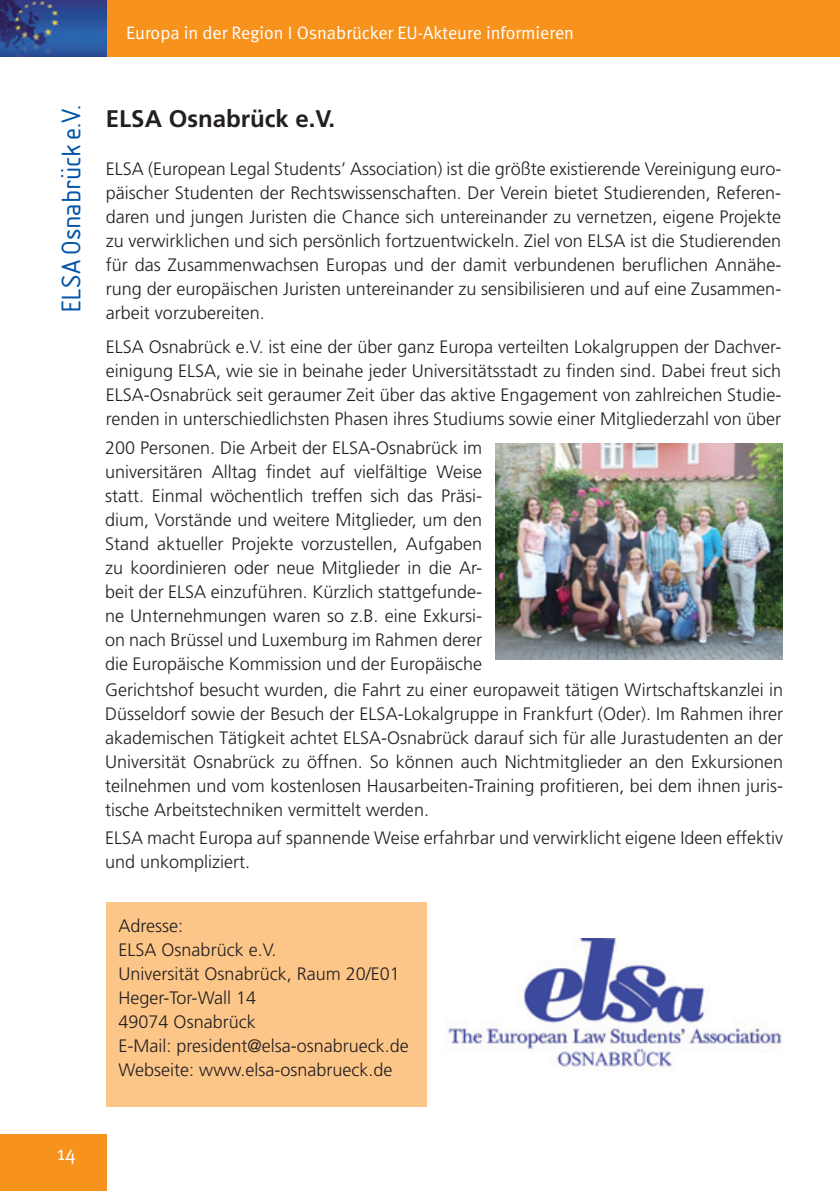
<style>
.page{position:relative;width:840px;height:1191px;background:#fff}
.page>*{position:absolute;margin:0;border:0;box-sizing:border-box;transform-origin:0 0}
.t1{font:28px "Isonorm D";color:#0154a6}
.t2{font:700 24px "Frutiger";color:#231f20}
.t3{font:20px "Meta Normal";color:#fff}
.t4{font:300 18px/24px "Frutiger";color:#231f20;text-align:justify}
.t5{font:18px "Meta Normal";color:#fff}
</style>
<div class="page">
<div style="left:0;top:1134px;width:107px;height:57px;background:#f7931d"></div>
<div style="left:107px;top:0;width:732px;height:57px;background:#f7931d"></div>
<img style="left:0;top:0;width:107px;height:57px">
<div style="left:106px;top:901px;width:320px;height:205px;background:#fdc689"></div>
<img style="left:495px;top:443px;width:287px;height:216px">
<img style="left:445px;top:938px;width:337px;height:129px">
<p class="t5" style="left:126px;top:22px;width:449px">Europa in der Region I Osnabrücker EU-Akteure informieren</p>
<h1 class="t1" style="left:55px;top:313px;width:210px;rotate:-90deg">ELSA Osnabrück e.V.</h1>
<h2 class="t2" style="left:106px;top:105px;width:230px">ELSA Osnabrück e.V.</h2>
<p class="t4" style="left:106px;top:157px;width:676px">ELSA (European Legal Students’ Association) ist die größte existierende Vereinigung euro&shy;päischer Studenten der Rechtswissenschaften. Der Verein bietet Studierenden, Referen&shy;daren und jungen Juristen die Chance sich untereinander zu vernetzen, eigene Projekte zu verwirklichen und sich persönlich fortzuentwickeln. Ziel von ELSA ist die Studierenden für das Zusammenwachsen Europas und der damit verbundenen beruflichen Annähe&shy;rung der europäischen Juristen untereinander zu sensibilisieren und auf eine Zusammen&shy;arbeit vorzubereiten.</p>
<p class="t4" style="left:106px;top:335px;width:676px">ELSA Osnabrück e.V. ist eine der über ganz Europa verteilten Lokalgruppen der Dachver&shy;einigung ELSA, wie sie in beinahe jeder Universitätsstadt zu finden sind. Dabei freut sich ELSA-Osnabrück seit geraumer Zeit über das aktive Engagement von zahlreichen Studie&shy;renden in unterschiedlichsten Phasen ihres Studiums sowie einer Mitgliederzahl von über</p>
<p class="t4" style="left:105px;top:435px;width:378px">200 Personen. Die Arbeit der ELSA-Osnabrück im universitären Alltag findet auf vielfältige Weise statt. Einmal wöchentlich treffen sich das Präsi&shy;dium, Vorstände und weitere Mitglieder, um den Stand aktueller Projekte vorzustellen, Aufgaben zu koordinieren oder neue Mitglieder in die Ar&shy;beit der ELSA einzuführen. Kürzlich stattgefunde&shy;ne Unternehmungen waren so z.B. eine Exkursi&shy;on nach Brüssel und Luxemburg im Rahmen derer die Europäische Kommission und der Europäische</p>
<p class="t4" style="left:105px;top:678px;width:679px">Gerichtshof besucht wurden, die Fahrt zu einer europaweit tätigen Wirtschaftskanzlei in Düsseldorf sowie der Besuch der ELSA-Lokalgruppe in Frankfurt (Oder). Im Rahmen ihrer akademischen Tätigkeit achtet ELSA-Osnabrück darauf sich für alle Jurastudenten an der Universität Osnabrück zu öffnen. So können auch Nichtmitglieder an den Exkursionen teilnehmen und vom kostenlosen Hausarbeiten-Training profitieren, bei dem ihnen juris&shy;tische Arbeitstechniken vermittelt werden.</p>
<p class="t4" style="left:105px;top:825px;width:679px">ELSA macht Europa auf spannende Weise erfahrbar und verwirklicht eigene Ideen effektiv und unkompliziert.</p>
<p class="t3" style="left:57px;top:1141px;width:21px">14</p>
<p class="t4" style="left:118px;top:913px;width:292px;text-align:left">Adresse:<br>ELSA Osnabrück e.V.<br>Universität Osnabrück, Raum 20/E01<br>Heger-Tor-Wall 14<br>49074 Osnabrück<br>E-Mail: president@elsa-osnabrueck.de<br>Webseite: www.elsa-osnabrueck.de</p>
</div>
